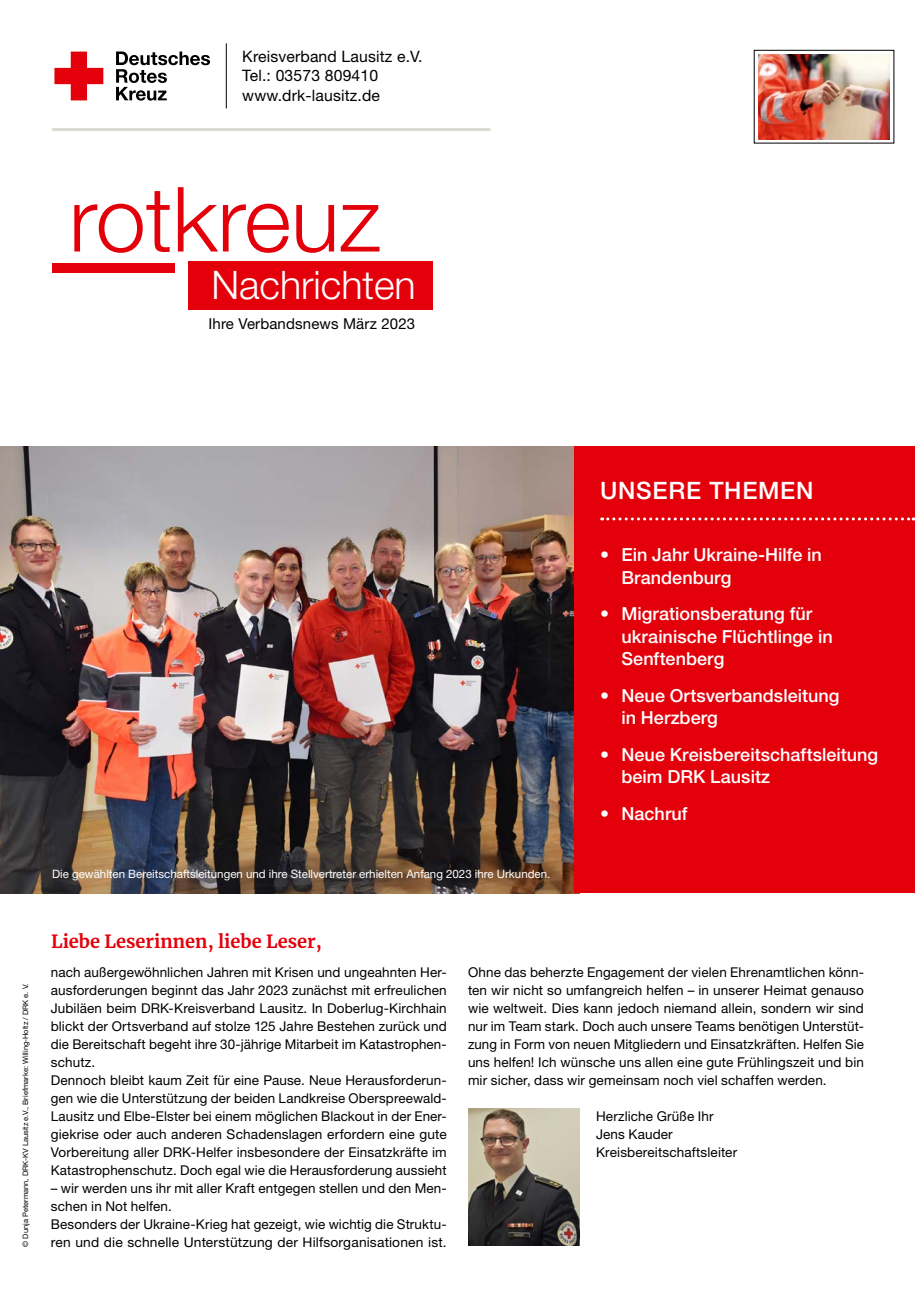
<style>
.page{position:relative;width:915px;height:1297px;background:#fff}
.page>*{position:absolute;margin:0;border:0;box-sizing:border-box;transform-origin:0 0}
.t1{font:300 90px "Helvetica Neue LT Std";color:#e3000b}
.t2{font:300 39.3px "Helvetica Neue LT Pro";color:#fff}
.t3{font:500 24px "Helvetica Neue LT Pro";letter-spacing:.03em;color:#fff}
.t4{font:500 18px/22.5px "Helvetica Neue LT Pro";color:#fff}
.t5{font:700 18px "Merriweather";color:#e3000b}
.t6{font:15.75px "Helvetica Neue LT Pro";letter-spacing:.01em;color:#000}
.t7{font:15px "Helvetica Neue LT Pro";letter-spacing:.01em;color:#000}
.MGB_Copy{font:13.5px/18px "Helvetica Neue LT Pro";letter-spacing:.01em;color:#000;text-align:justify}
.MGB_BU{font:11.55px "Helvetica Neue LT Pro";color:#fff}
.MGB_Fotocredits{font:7.5px "Helvetica Neue LT Pro";color:#000}
</style>
<div class="page">
<img style="left:0;top:446px;width:574px;height:447px">
<div style="left:574px;top:446px;width:340px;height:447px;background:#e3000b"></div>
<svg style="left:601px;top:517px;width:312px;height:3px"></svg>
<svg style="left:54px;top:52px;width:49px;height:48px"></svg>
<svg style="left:116px;top:52px;width:94px;height:49px"></svg>
<hr style="left:52px;top:128px;width:438px;height:3px;background:#dad9d3">
<hr style="left:226px;top:43px;width:1px;height:65px;background:#000">
<div style="left:188px;top:261px;width:244px;height:49px;background:#e3000b"></div>
<div style="left:52px;top:263px;width:122px;height:9px;background:#e3000b"></div>
<div style="left:753px;top:50px;width:140px;height:93px;border:1px solid #000"></div>
<img style="left:468px;top:1108px;width:110px;height:138px">
<img style="left:758px;top:54px;width:131px;height:85px">
<p class="t6" style="left:242px;top:47px;width:181px">Kreisverband Lausitz e.V.</p>
<p class="t6" style="left:242px;top:66px;width:137px">Tel.: 03573 809410</p>
<p class="t6" style="left:242px;top:85px;width:139px">www.drk-lausitz.de</p>
<p class="t1" style="left:69px;top:164px;width:313px">rotkreuz</p>
<p class="t2" style="left:211px;top:261px;width:206px">Nachrichten</p>
<p class="t7" style="left:208px;top:314px;width:208px">Ihre Verbandsnews März 2023</p>
<p class="MGB_BU" style="left:52px;top:866px;width:499px">Die gewählten Bereitschaftsleitungen und ihre Stellvertreter erhielten Anfang 2023 ihre Urkunden.</p>
<p class="t3" style="left:600px;top:476px;width:215px">UNSERE THEMEN</p>
<p class="t4" style="left:621px;top:543px;width:202px;text-indent:-21px">• Ein Jahr Ukraine-Hilfe in<br>Brandenburg</p>
<p class="t4" style="left:621px;top:602px;width:213px;text-indent:-21px">• Migrationsberatung für ukrainische Flüchtlinge in<br>Senftenberg</p>
<p class="t4" style="left:621px;top:684px;width:219px;text-indent:-21px">• Neue Ortsverbandsleitung in Herzberg</p>
<p class="t4" style="left:621px;top:743px;width:258px;text-indent:-21px">• Neue Kreisbereitschaftsleitung beim DRK Lausitz</p>
<p class="t4" style="left:600px;top:802px;width:89px">• Nachruf</p>
<p class="MGB_Fotocredits" style="left:21px;top:1247px;width:264px;rotate:-90deg">© Dunja Petermann, DRK-KV Lausitz e.V., Briefmarke: Willing-Holtz / DRK e. V.</p>
<p class="t5" style="left:51px;top:929px;width:272px">Liebe Leserinnen, liebe Leser,</p>
<p class="MGB_Copy" style="left:51px;top:962px;width:397px">nach außergewöhnlichen Jahren mit Krisen und ungeahnten Her&shy;ausforderungen beginnt das Jahr 2023 zunächst mit erfreulichen Jubiläen beim DRK-Kreisverband Lausitz. In Doberlug-Kirchhain blickt der Ortsverband auf stolze 125 Jahre Bestehen zurück und die Bereitschaft begeht ihre 30-jährige Mitarbeit im Katastrophen&shy;schutz.</p>
<p class="MGB_Copy" style="left:51px;top:1070px;width:397px">Dennoch bleibt kaum Zeit für eine Pause. Neue Herausforderun&shy;gen wie die Unterstützung der beiden Landkreise Oberspreewald-Lausitz und Elbe-Elster bei einem möglichen Blackout in der Ener&shy;giekrise oder auch anderen Schadenslagen erfordern eine gute Vorbereitung aller DRK-Helfer insbesondere der Einsatzkräfte im Katastrophenschutz. Doch egal wie die Herausforderung aussieht</p>
<p class="MGB_Copy" style="left:51px;top:1178px;width:397px">– wir werden uns ihr mit aller Kraft entgegen stellen und den Men&shy;schen in Not helfen.</p>
<p class="MGB_Copy" style="left:51px;top:1214px;width:397px">Besonders der Ukraine-Krieg hat gezeigt, wie wichtig die Struktu&shy;ren und die schnelle Unterstützung der Hilfsorganisationen ist.</p>
<p class="MGB_Copy" style="left:468px;top:962px;width:397px">Ohne das beherzte Engagement der vielen Ehrenamtlichen könn&shy;ten wir nicht so umfangreich helfen – in unserer Heimat genauso wie weltweit. Dies kann jedoch niemand allein, sondern wir sind nur im Team stark. Doch auch unsere Teams benötigen Unterstüt&shy;zung in Form von neuen Mitgliedern und Einsatzkräften. Helfen Sie uns helfen! Ich wünsche uns allen eine gute Frühlingszeit und bin mir sicher, dass wir gemeinsam noch viel schaffen werden.</p>
<p class="MGB_Copy" style="left:595px;top:1106px;width:119px">Herzliche Grüße Ihr</p>
<p class="MGB_Copy" style="left:595px;top:1124px;width:78px">Jens Kauder</p>
<p class="MGB_Copy" style="left:595px;top:1142px;width:143px">Kreisbereitschaftsleiter</p>
</div>
